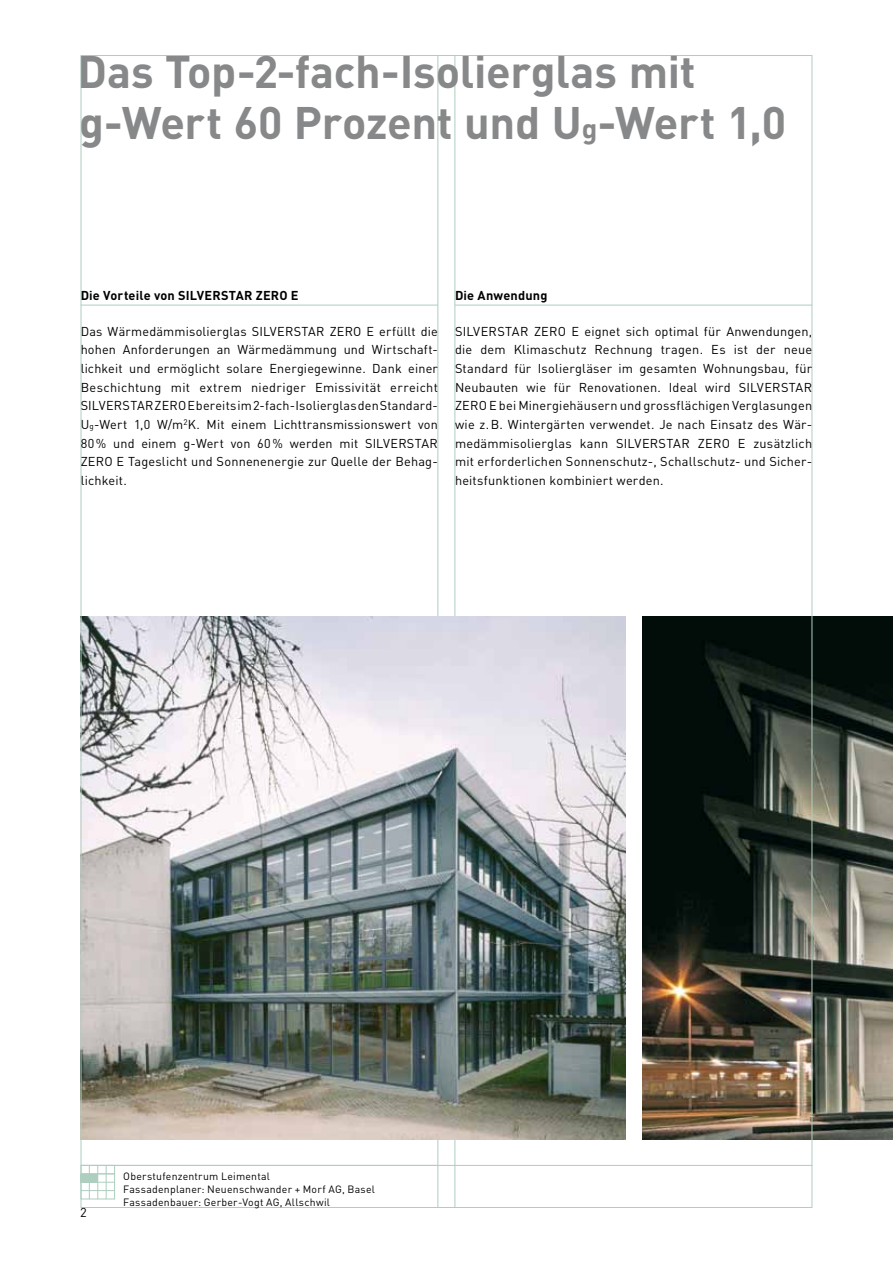
<style>
.page{position:relative;width:893px;height:1263px;background:#fff}
.page>*{position:absolute;margin:0;border:0;box-sizing:border-box;transform-origin:0 0}
.t1{font:700 45px/51px "DIN";letter-spacing:-.01em;color:#87888a}
.t2{font:12.75px/18.8px "DIN";letter-spacing:.015em;color:#000}
.t3{font:700 12.75px "DIN";letter-spacing:.015em;color:#000}
.t4{font:10.5px/12.8px "DIN";letter-spacing:.025em;color:#000}
.s1{font-size:28.35px}
.s2{font-size:8.1px}
</style>
<div class="page">
<hr style="left:438px;top:55px;width:1px;height:1153px;background:#aecebf">
<hr style="left:455px;top:55px;width:1px;height:1153px;background:#aecebf">
<img style="left:642px;top:616px;width:251px;height:524px">
<img style="left:83px;top:616px;width:542px;height:524px">
<hr style="left:81px;top:1165px;width:731px;height:1px;background:#aecebf">
<div style="left:81px;top:1165px;width:34px;height:34px;border:1px solid #aecebf"></div>
<hr style="left:97px;top:1165px;width:1px;height:34px;background:#aecebf">
<hr style="left:81px;top:1182px;width:34px;height:1px;background:#aecebf">
<hr style="left:89px;top:1165px;width:1px;height:34px;background:#aecebf">
<hr style="left:106px;top:1165px;width:1px;height:34px;background:#aecebf">
<hr style="left:81px;top:1173px;width:34px;height:1px;background:#aecebf">
<hr style="left:81px;top:1190px;width:34px;height:1px;background:#aecebf">
<div style="left:81px;top:1174px;width:17px;height:8px;background:#aecebf"></div>
<hr style="left:455px;top:305px;width:357px;height:1px;background:#aecebf">
<hr style="left:81px;top:305px;width:357px;height:1px;background:#aecebf">
<h1 class="t1" style="left:77px;top:44px;width:710px">Das Top-2-fach-Isolierglas mit g-Wert 60 Prozent und U<span class="s1">g</span>-Wert 1,0</h1>
<p class="t3" style="left:81px;top:287px;width:219px">Die Vorteile von SILVERSTAR ZERO E</p>
<p class="t2" style="left:81px;top:321px;width:359px">Das Wärmedämmisolierglas SILVERSTAR ZERO E erfüllt die hohen Anforderungen an Wärmedämmung und Wirtschaft&shy;lichkeit und ermöglicht solare Energiegewinne. Dank einer Beschichtung mit extrem niedriger Emissivität erreicht SILVERSTAR ZERO E bereits im 2-fach-Isolierglas den Standard-U<span class="s2">g</span>-Wert 1,0 W/m<sup>2</sup>K. Mit einem Lichttransmissionswert von 80% und einem g-Wert von 60% werden mit SILVERSTAR ZERO E Tageslicht und Sonnenenergie zur Quelle der Behag&shy;lichkeit.</p>
<p class="t3" style="left:455px;top:287px;width:94px">Die Anwendung</p>
<p class="t2" style="left:455px;top:321px;width:359px">SILVERSTAR ZERO E eignet sich optimal für Anwendungen, die dem Klimaschutz Rechnung tragen. Es ist der neue Standard für Isoliergläser im gesamten Wohnungsbau, für Neubauten wie für Renovationen. Ideal wird SILVERSTAR ZERO E bei Minergiehäusern und grossflächigen Verglasungen wie z.B. Wintergärten verwendet. Je nach Einsatz des Wär&shy;medämmisolierglas kann SILVERSTAR ZERO E zusätzlich mit erforderlichen Sonnenschutz-, Schallschutz- und Sicher&shy;heitsfunktionen kombiniert werden.</p>
<p class="t2" style="left:80px;top:1203px;width:8px">2</p>
<p class="t4" style="left:123px;top:1170px;width:253px">Oberstufenzentrum Leimental<br>Fassadenplaner: Neuenschwander + Morf AG, Basel<br>Fassadenbauer: Gerber-Vogt AG, Allschwil</p>
</div>
